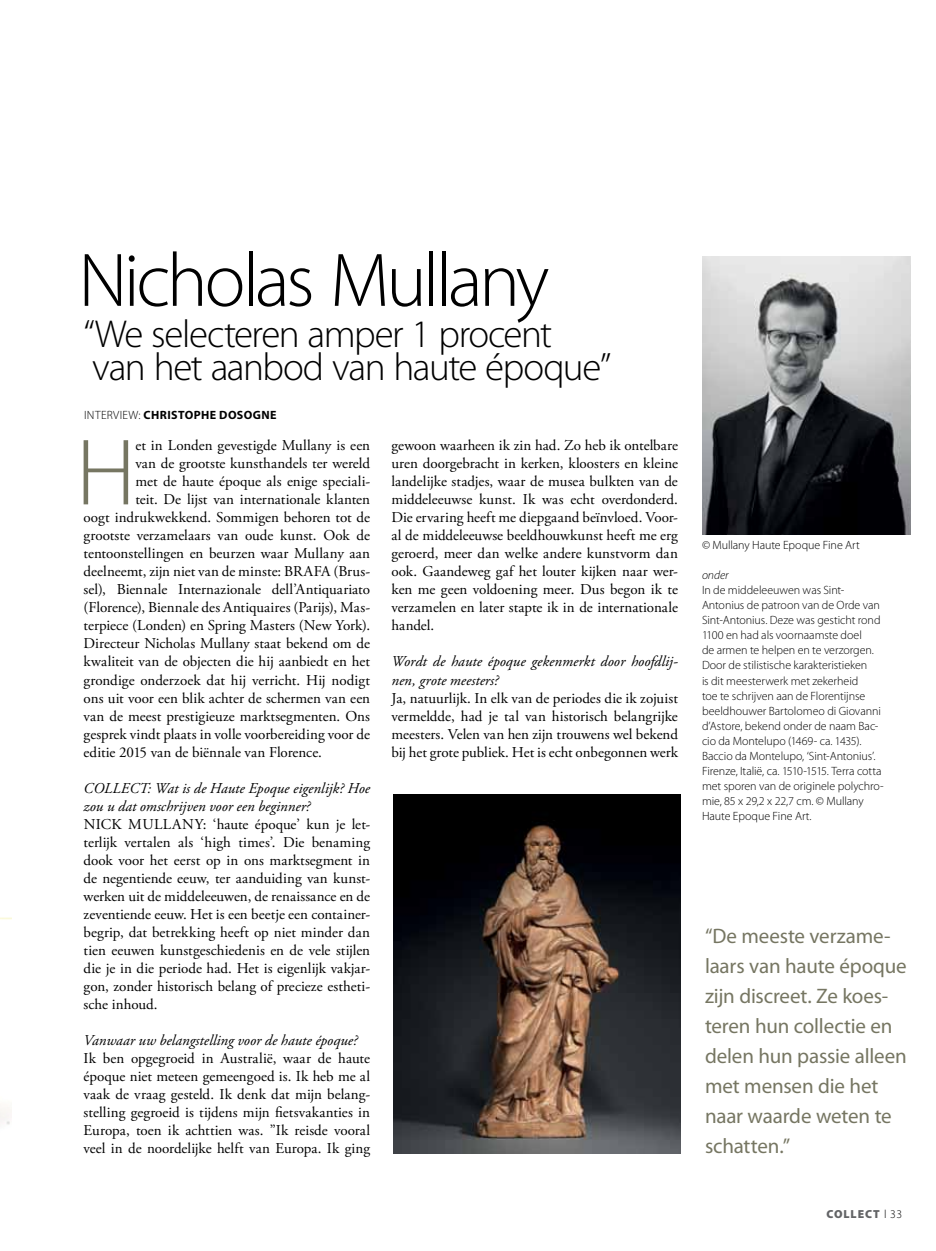
<style>
.page{position:relative;width:936px;height:1251px;background:#fff}
.page>*{position:absolute;margin:0;border:0;box-sizing:border-box;transform-origin:0 0}
.t1{font:300 95.1px "Myriad Pro";color:#767662}
.t2{font:300 76.5px "Myriad Pro";letter-spacing:-.045em;color:#000}
.t3{font:300 39px/33px "Myriad Pro";letter-spacing:-.04em;color:#000}
.t4{font:21px/30px "Myriad Pro";letter-spacing:-.01em;color:#767662}
.t5{font:15px/18px "Adobe Garamond Pro";color:#000;text-align:justify}
.t6{font:italic 15px/18px "Adobe Garamond Pro";color:#000}
.t7{font:300 12px/15px "Myriad Pro";letter-spacing:-.005em;color:#000}
.t8{font:700 12px "Myriad Pro";letter-spacing:.035em;color:#000}
.t9{font:italic 300 12px "Myriad Pro";letter-spacing:-.005em;color:#000}
.t10{font:900 11.7px "Myriad Pro";letter-spacing:.08em;color:#636466}
.s1{font-weight:300}
.s2{font-weight:300;color:#000}
</style>
<div class="page">
<img style="left:0;top:917px;width:11px;height:208px">
<img style="left:702px;top:257px;width:208px;height:277px">
<img style="left:393px;top:794px;width:287px;height:358px">
<h2 class="t2" style="left:78px;top:238px;width:472px">Nicholas Mullany</h2>
<h3 class="t3" style="left:84px;top:318px;width:529px">“We selecteren amper 1 procent van het aanbod van haute époque”</h3>
<p class="t7" style="left:84px;top:407px;width:10px">inter</p>
<p class="t8" style="left:113px;top:408px;width:165px"><span class="s1">view:</span> CHRISTOPHE DOSOGNE</p>
<h1 class="t1" style="left:76px;top:420px;width:61px">H</h1>
<p class="t5" style="left:135px;top:437px;width:236px">et in Londen gevestigde Mullany is een</p>
<p class="t5" style="left:135px;top:455px;width:236px">van de grootste kunsthandels ter wereld</p>
<p class="t5" style="left:135px;top:473px;width:236px">met de haute époque als enige speciali-</p>
<p class="t5" style="left:135px;top:491px;width:236px">teit. De lijst van internationale klanten</p>
<p class="t5" style="left:84px;top:509px;width:288px">oogt indrukwekkend. Sommigen behoren tot de</p>
<p class="t5" style="left:84px;top:527px;width:288px">grootste verzamelaars van oude kunst. Ook de</p>
<p class="t5" style="left:84px;top:545px;width:288px">tentoonstellingen en beurzen waar Mullany aan</p>
<p class="t5" style="left:84px;top:563px;width:288px">deelneemt, zijn niet van de minste: BRAFA (Brus-</p>
<p class="t5" style="left:84px;top:581px;width:288px">sel), Biennale Internazionale dell’Antiquariato</p>
<p class="t5" style="left:84px;top:599px;width:288px">(Florence), Biennale des Antiquaires (Parijs), Mas-</p>
<p class="t5" style="left:84px;top:617px;width:288px">terpiece (Londen) en Spring Masters (New York).</p>
<p class="t5" style="left:84px;top:635px;width:288px">Directeur Nicholas Mullany staat bekend om de</p>
<p class="t5" style="left:84px;top:653px;width:288px">kwaliteit van de objecten die hij aanbiedt en het</p>
<p class="t5" style="left:84px;top:671px;width:288px">grondige onderzoek dat hij verricht. Hij nodigt</p>
<p class="t5" style="left:84px;top:689px;width:288px">ons uit voor een blik achter de schermen van een</p>
<p class="t5" style="left:84px;top:707px;width:288px">van de meest prestigieuze marktsegmenten. Ons</p>
<p class="t5" style="left:84px;top:725px;width:288px">gesprek vindt plaats in volle voorbereiding voor de</p>
<p class="t5" style="left:84px;top:743px;width:240px">editie 2015 van de biënnale van Florence.</p>
<p class="t6" style="left:84px;top:779px;width:288px">COLLECT: Wat is de Haute Epoque eigenlijk? Hoe zou u dat omschrijven voor een beginner?</p>
<p class="t5" style="left:84px;top:815px;width:82px">Nick Mullany</p>
<p class="t5" style="left:84px;top:815px;width:288px;text-indent:119px">: ‘haute époque’ kun je let&shy;terlijk vertalen als ‘high times’. Die benaming dook voor het eerst op in ons marktsegment in de negentiende eeuw, ter aanduiding van kunst&shy;werken uit de middeleeuwen, de renaissance en de zeventiende eeuw. Het is een beetje een container&shy;begrip, dat betrekking heeft op niet minder dan tien eeuwen kunstgeschiedenis en de vele stijlen die je in die periode had. Het is eigenlijk vakjar&shy;gon, zonder historisch belang of precieze estheti&shy;sche inhoud.</p>
<p class="t6" style="left:84px;top:1031px;width:275px">Vanwaar uw belangstelling voor de haute époque?</p>
<p class="t5" style="left:84px;top:1049px;width:288px">Ik ben opgegroeid in Australië, waar de haute époque niet meteen gemeengoed is. Ik heb me al vaak de vraag gesteld. Ik denk dat mijn belang&shy;stelling gegroeid is tijdens mijn fietsvakanties in Europa, toen ik achttien was. ”Ik reisde vooral veel in de noordelijke helft van Europa. Ik ging</p>
<p class="t5" style="left:391px;top:437px;width:288px">gewoon waarheen ik zin had. Zo heb ik ontelbare uren doorgebracht in kerken, kloosters en kleine landelijke stadjes, waar de musea bulkten van de middeleeuwse kunst. Ik was echt overdonderd.<br>Die ervaring heeft me diepgaand beïnvloed. Voor&shy;al de middeleeuwse beeldhouwkunst heeft me erg geroerd, meer dan welke andere kunstvorm dan ook. Gaandeweg gaf het louter kijken naar wer&shy;ken me geen voldoening meer. Dus begon ik te verzamelen en later stapte ik in de internationale handel.</p>
<p class="t6" style="left:391px;top:653px;width:288px">Wordt de haute époque gekenmerkt door hoofdlij&shy;nen, grote meesters?</p>
<p class="t5" style="left:391px;top:689px;width:288px">Ja, natuurlijk. In elk van de periodes die ik zojuist vermeldde, had je tal van historisch belangrijke meesters. Velen van hen zijn trouwens wel bekend bij het grote publiek. Het is echt onbegonnen werk</p>
<p class="t7" style="left:702px;top:538px;width:159px">© Mullany Haute Epoque Fine Art</p>
<p class="t9" style="left:702px;top:569px;width:28px">onder</p>
<p class="t7" style="left:702px;top:583px;width:183px">I n de middeleeuwen was Sint-Antonius de patroon van de Orde van Sint-Antonius. Deze was gesticht rond 1100 en had als voornaamste doel<br>de armen te helpen en te verzorgen.<br>Door de stilistische karakteristieken<br>is dit meesterwerk met zekerheid<br>toe te schrijven aan de Florentijnse beeldhouwer Bartolomeo di Giovanni d’Astore, bekend onder de naam Bac&shy;cio da Montelupo (1469- ca. 1435).<br>Baccio da Montelupo, ‘Sint-Antonius’.<br>Firenze, Italië, ca. 1510-1515. Terra cotta met sporen van de originele polychro&shy;mie, 85 x 29,2 x 22,7 cm. © Mullany Haute Epoque Fine Art.</p>
<h3 class="t4" style="left:705px;top:920px;width:203px">“De meeste verzame&shy;laars van haute époque zijn discreet. Ze koes&shy;teren hun collectie en delen hun passie alleen met mensen die het naar waarde weten te schatten.”</h3>
<p class="t10" style="left:826px;top:1207px;width:77px">COLLECT <span class="s2">l 33</span></p>
</div>
